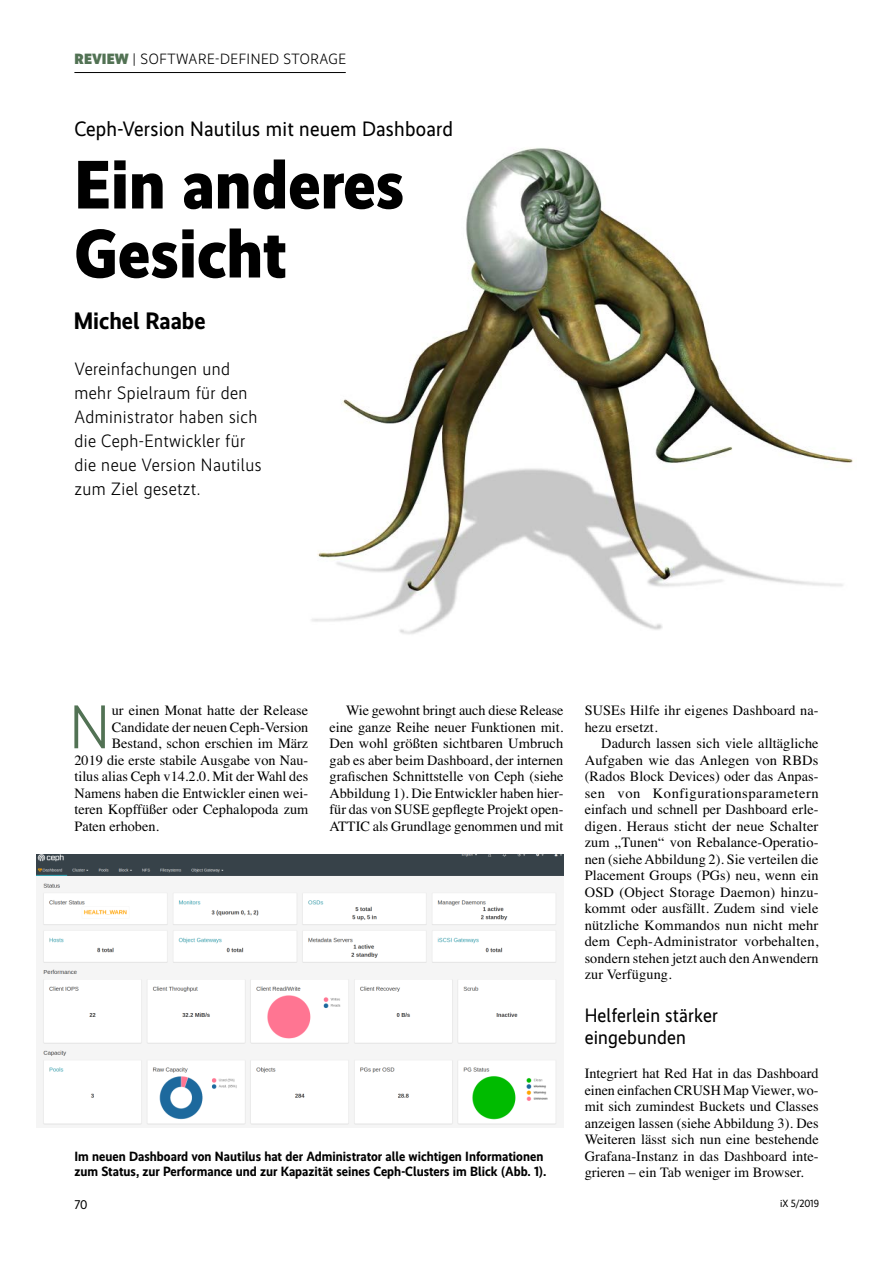
<style>
.page{position:relative;width:893px;height:1263px;background:#fff}
.page>*{position:absolute;margin:0;border:0;box-sizing:border-box;transform-origin:0 0}
.Ueberschrift-1{font:800 69px/69px "Realisti X";color:#000}
.Grundtext-Initial{font:300 62.1px "Realisti X";color:#527254}
.Autor{font:700 24px "Realisti X";color:#000}
.Dachzeile{font:21px "Realisti X";letter-spacing:.01em;color:#000}
.Zwischenueberschrift{font:19.5px/21.8px "Realisti X";letter-spacing:.01em;color:#000}
.Abstract{font:300 18px/24px "Realisti X";letter-spacing:.025em;color:#000}
.Kolumnentitel{font:300 15px "Realisti X";letter-spacing:.035em;color:#000}
.Grundtext-Einzug{font:14.25px/16.5px "Times";letter-spacing:.01em;color:#000;text-align:justify}
.Grundtext-stumpf{font:14.25px/16.5px "Times";color:#000;text-align:justify}
.Grundtext-Initial-2{font:14.25px "Times";color:#000}
.Bild-Unterschrift{font:700 13.5px/15px "Realisti X";color:#000}
.Pagina{font:12.75px "Realisti X";color:#000}
.Ausgabe{font:10.5px "Realisti X";letter-spacing:-.005em;color:#000}
.s1{font-weight:900;color:#527254}
</style>
<div class="page">
<hr style="left:74px;top:72px;width:272px;height:1px;background:#000">
<img style="left:311px;top:148px;width:543px;height:486px">
<img style="left:37px;top:855px;width:526px;height:270px">
<p class="Kolumnentitel" style="left:74px;top:48px;width:273px"><span class="s1">REVIEW</span> | Software-defined Storage</p>
<p class="Dachzeile" style="left:74px;top:114px;width:380px">Ceph-Version Nautilus mit neuem Dashboard</p>
<p class="Ueberschrift-1" style="left:74px;top:146px;width:331px">Ein anderes<br>Gesicht</p>
<p class="Autor" style="left:74px;top:303px;width:133px">Michel Raabe</p>
<p class="Abstract" style="left:74px;top:355px;width:189px">Vereinfachungen und mehr Spielraum für den<br>Administrator haben sich die Ceph-Entwickler für die neue Version Nautilus zum Ziel gesetzt.</p>
<p class="Grundtext-Initial" style="left:69px;top:682px;width:32px">N</p>
<p class="Grundtext-Initial-2" style="left:112px;top:697px;width:198px">ur einen Monat hatte der Release</p>
<p class="Grundtext-Einzug" style="left:330px;top:701px;width:235px;text-indent:17px">Wie gewohnt bringt auch diese Release eine ganze Reihe neuer Funktionen mit.<br>Den wohl größten sichtbaren Umbruch gab es aber beim Dashboard, der internen grafischen Schnittstelle von Ceph (siehe Abbildung 1). Die Entwickler haben hier&shy;für das von SUSE gepflegte Projekt open-ATTIC als Grundlage genommen und mit</p>
<p class="Grundtext-Einzug" style="left:585px;top:701px;width:235px">SUSEs Hilfe ihr eigenes Dashboard na&shy;hezu ersetzt.</p>
<p class="Grundtext-Initial-2" style="left:112px;top:714px;width:198px">Candidate der neuen Ceph-Version</p>
<p class="Grundtext-Initial-2" style="left:112px;top:730px;width:198px">Bestand, schon erschien im März</p>
<p class="Grundtext-Initial-2" style="left:74px;top:747px;width:235px">2019 die erste stabile Ausgabe von Nau-</p>
<p class="Grundtext-Initial-2" style="left:74px;top:763px;width:235px">tilus alias Ceph v14.2.0. Mit der Wahl des</p>
<p class="Grundtext-Initial-2" style="left:74px;top:780px;width:235px">Namens haben die Entwickler einen wei-</p>
<p class="Grundtext-Initial-2" style="left:74px;top:796px;width:235px">teren Kopffüßer oder Cephalopoda zum</p>
<p class="Grundtext-Initial-2" style="left:74px;top:813px;width:86px">Paten erhoben.</p>
<p class="Grundtext-Einzug" style="left:585px;top:734px;width:235px;text-indent:17px">Dadurch lassen sich viele alltägliche Aufgaben wie das Anlegen von RBDs (Rados Block Devices) oder das Anpas&shy;sen von Konfigurationsparametern einfach und schnell per Dashboard erle&shy;digen. Heraus sticht der neue Schalter zum „Tunen“ von Rebalance-Operatio&shy;nen (siehe Abbildung 2). Sie verteilen die Placement Groups (PGs) neu, wenn ein OSD (Object Storage Daemon) hinzu&shy;kommt oder ausfällt. Zudem sind viele nützliche Kommandos nun nicht mehr dem Ceph-Administrator vorbehalten, sondern stehen jetzt auch den Anwendern zur Verfügung.</p>
<p class="Zwischenueberschrift" style="left:585px;top:1003px;width:135px">Helferlein stärker eingebunden</p>
<p class="Grundtext-stumpf" style="left:585px;top:1064px;width:235px">Integriert hat Red Hat in das Dashboard einen einfachen CRUSH Map Viewer, wo&shy;mit sich zumindest Buckets und Classes anzeigen lassen (siehe Abbildung 3). Des Weiteren lässt sich nun eine bestehende Grafana-Instanz in das Dashboard inte&shy;grieren – ein Tab weniger im Browser.</p>
<p class="Bild-Unterschrift" style="left:74px;top:1148px;width:474px">Im neuen Dashboard von Nautilus hat der Administrator alle wichtigen Informationen zum Status, zur Performance und zur Kapazität seines Ceph-Clusters im Blick (Abb. 1).</p>
<p class="Pagina" style="left:74px;top:1195px;width:14px">70</p>
<p class="Ausgabe" style="left:780px;top:1196px;width:41px">iX 5/2019</p>
</div>
